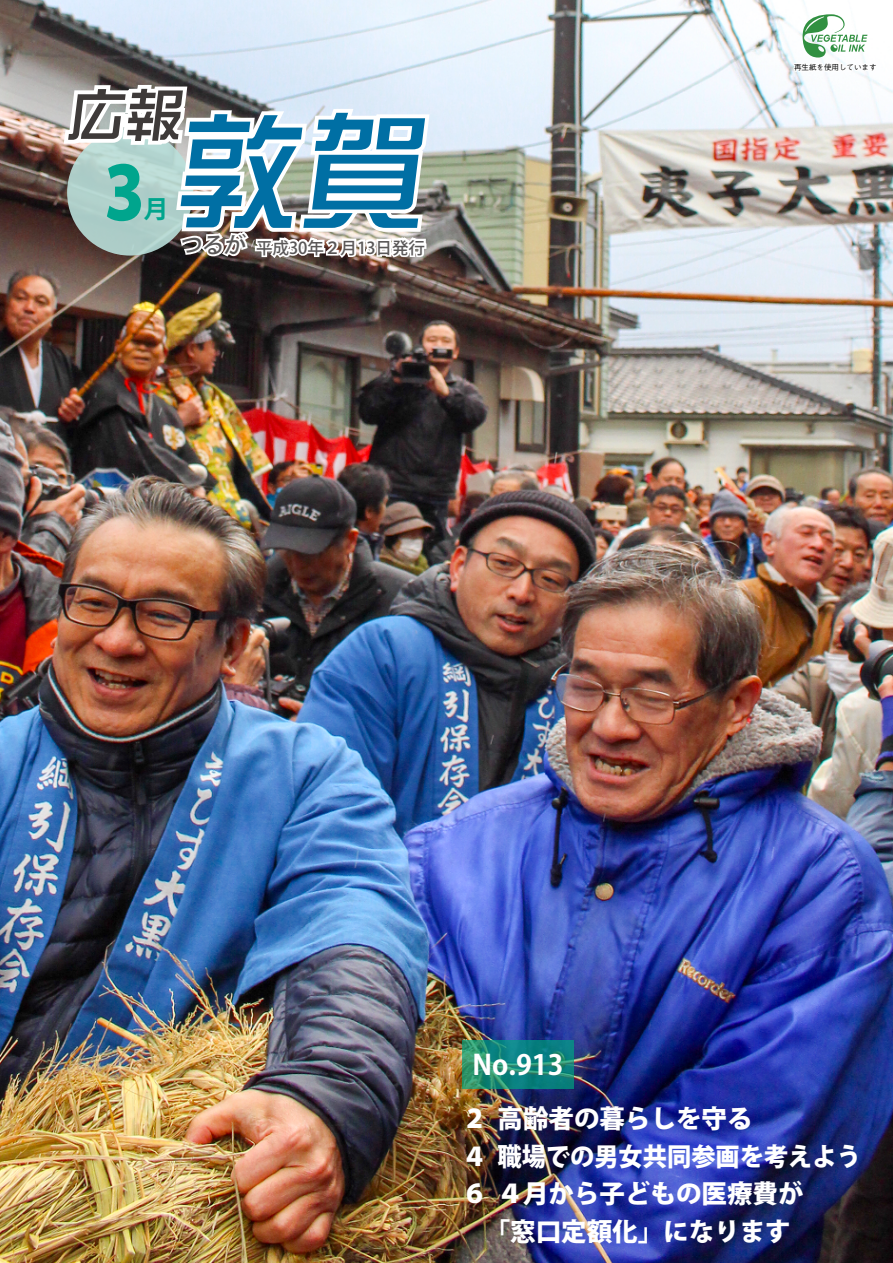
<style>
.page{position:relative;width:893px;height:1263px;background:#fff}
.page>*{position:absolute;margin:0;border:0;box-sizing:border-box;transform-origin:0 0}
.t1{font:800 72.9px "Koz Go Pro";color:#00a58d;scale:.8 1}
.t2{font:700 27.6px "Koz Go Pro";color:#fff}
.t3{font:800 25.5px "Koz Go Pro";color:#fff;scale:.95 1}
.t4{font:800 25.5px "Koz Go Pro";color:#fff}
.t5{font:700 24.75px "Koz Go Pro";color:#00a58d}
.t6{font:500 22.05px "Koz Go Pro";color:#595757}
.t7{font:500 16.5px "Koz Go Pro";color:#595757}
.t8{font:500 7.5px "Gothic BBB Pro";color:#000}
</style>
<div class="page">
<img style="left:0;top:0;width:893px;height:1263px">
<svg style="left:462px;top:1040px;width:111px;height:48px;background:#19897a"></svg>
<img style="left:59px;top:80px;width:370px;height:181px">
<svg style="left:792px;top:14px;width:86px;height:68px"></svg>
<h1 class="t1" style="left:95px;top:146px;width:74px">３</h1>
<p class="t5" style="left:144px;top:193px;width:26px">月</p>
<p class="t6" style="left:180px;top:231px;width:71px">つるが</p>
<p class="t7" style="left:256px;top:237px;width:171px">平成30年２月13日発行</p>
<p class="t8" style="left:794px;top:61px;width:84px">再生紙を使用しています</p>
<p class="t2" style="left:472px;top:1047px;width:93px">No.913</p>
<p class="t3" style="left:462px;top:1102px;width:307px">２高齢者の暮らしを守る</p>
<p class="t3" style="left:462px;top:1139px;width:421px">４職場での男女共同参画を考えよう</p>
<p class="t3" style="left:462px;top:1177px;width:361px">６４月から子どもの医療費が</p>
<p class="t4" style="left:485px;top:1214px;width:307px">「窓口定額化」になります</p>
</div>
